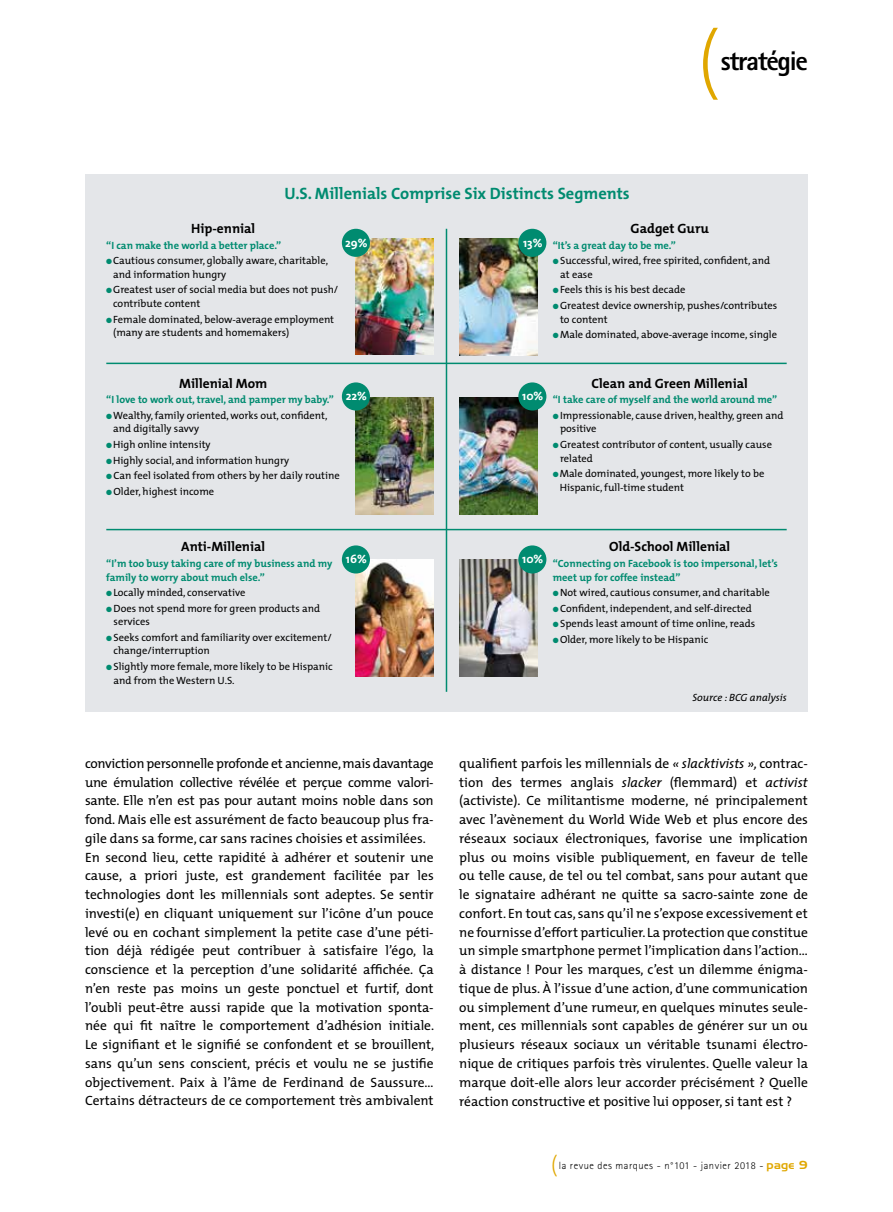
<style>
.page{position:relative;width:893px;height:1212px;background:#fff}
.page>*{position:absolute;margin:0;border:0;box-sizing:border-box;transform-origin:0 0}
.t1{font:300 75px "The Mix";color:#e0a700}
.t2{font:800 27px "Rotis Sans Serif";letter-spacing:-.05em;color:#000}
.t3{font:700 16.5px "The Mix";color:#008b70}
.t4{font:13.5px/18.8px "The Mix";color:#000}
.t5{font:700 13.5px "The Mix";color:#000}
.t6{font:700 12px "The Mix";color:#fff}
.t7{font:10.5px/13.5px "The Mix";color:#000}
.t8{font:700 10.5px/13.5px "The Mix";color:#008b70}
.t9{font:300 10.5px "Rotis Sans Serif";letter-spacing:.05em;color:#000}
.t10{font:italic 10.5px "The Mix";color:#000}
.s1{color:#008b70}
.s2{font-style:italic}
.s3{font-family:"The Mix";font-size:22.5px;color:#e0a700}
.s4{font-family:"Hancock Park Laser";font-weight:400;color:#e0a700}
</style>
<div class="page">
<div style="left:85px;top:175px;width:723px;height:537px;background:#e4e6e9"></div>
<img style="left:356px;top:238px;width:78px;height:117px">
<img style="left:459px;top:238px;width:78px;height:117px">
<img style="left:356px;top:397px;width:78px;height:117px">
<img style="left:459px;top:397px;width:78px;height:117px">
<img style="left:356px;top:559px;width:78px;height:118px">
<img style="left:459px;top:560px;width:78px;height:116px">
<div style="left:342px;top:229px;width:28px;height:28px;background:#008b70;border-radius:50%"></div>
<div style="left:518px;top:229px;width:28px;height:28px;background:#008b70;border-radius:50%"></div>
<div style="left:342px;top:382px;width:28px;height:28px;background:#008b70;border-radius:50%"></div>
<div style="left:342px;top:545px;width:28px;height:28px;background:#008b70;border-radius:50%"></div>
<div style="left:518px;top:382px;width:28px;height:28px;background:#008b70;border-radius:50%"></div>
<div style="left:518px;top:545px;width:28px;height:28px;background:#008b70;border-radius:50%"></div>
<hr style="left:446px;top:229px;width:1px;height:463px;background:#008b70">
<hr style="left:106px;top:529px;width:681px;height:1px;background:#008b70">
<hr style="left:106px;top:363px;width:681px;height:1px;background:#008b70">
<p class="t3" style="left:284px;top:180px;width:347px">U.S. Millenials Comprise Six Distincts Segments</p>
<h1 class="t1" style="left:697px;top:-2px;width:24px">(</h1>
<h2 class="t2" style="left:721px;top:44px;width:89px">stratégie</h2>
<p class="t5" style="left:191px;top:217px;width:66px">Hip-ennial</p>
<p class="t8" style="left:106px;top:238px;width:177px">“I can make the world a better place.”</p>
<p class="t7" style="left:113px;top:254px;width:216px;text-indent:-7px"><span class="s1">●</span> Cautious consumer, globally aware, charitable, and information hungry</p>
<p class="t7" style="left:113px;top:283px;width:227px;text-indent:-7px"><span class="s1">●</span> Greatest user of social media but does not push/ contribute content</p>
<p class="t7" style="left:113px;top:312px;width:222px;text-indent:-7px"><span class="s1">●</span> Female dominated, below-average employment (many are students and homemakers)</p>
<p class="t5" style="left:179px;top:372px;width:90px">Millenial Mom</p>
<p class="t8" style="left:106px;top:393px;width:229px">“I love to work out, travel, and pamper my baby.”</p>
<p class="t7" style="left:113px;top:408px;width:216px;text-indent:-7px"><span class="s1">●</span> Wealthy, family oriented, works out, confident, and digitally savvy</p>
<p class="t7" style="left:106px;top:437px;width:106px"><span class="s1">●</span> High online intensity</p>
<p class="t7" style="left:106px;top:453px;width:184px"><span class="s1">●</span> Highly social, and information hungry</p>
<p class="t7" style="left:106px;top:469px;width:235px"><span class="s1">●</span> Can feel isolated from others by her daily routine</p>
<p class="t7" style="left:106px;top:484px;width:109px"><span class="s1">●</span> Older, highest income</p>
<p class="t6" style="left:345px;top:232px;width:24px">29%</p>
<p class="t6" style="left:523px;top:232px;width:21px">13%</p>
<p class="t6" style="left:346px;top:386px;width:23px">22%</p>
<p class="t6" style="left:522px;top:386px;width:23px">10%</p>
<p class="t5" style="left:631px;top:217px;width:80px">Gadget Guru</p>
<p class="t8" style="left:553px;top:238px;width:124px">“It’s a great day to be me.”</p>
<p class="t7" style="left:560px;top:254px;width:212px;text-indent:-7px"><span class="s1">●</span> Successful, wired, free spirited, confident, and at ease</p>
<p class="t7" style="left:553px;top:283px;width:134px"><span class="s1">●</span> Feels this is his best decade</p>
<p class="t7" style="left:560px;top:298px;width:219px;text-indent:-7px"><span class="s1">●</span> Greatest device ownership, pushes/contributes to content</p>
<p class="t7" style="left:553px;top:328px;width:226px"><span class="s1">●</span> Male dominated, above-average income, single</p>
<p class="t5" style="left:592px;top:372px;width:158px">Clean and Green Millenial</p>
<p class="t8" style="left:553px;top:393px;width:226px">“I take care of myself and the world around me”</p>
<p class="t7" style="left:560px;top:408px;width:225px;text-indent:-7px"><span class="s1">●</span> Impressionable, cause driven, healthy, green and positive</p>
<p class="t7" style="left:560px;top:437px;width:213px;text-indent:-7px"><span class="s1">●</span> Greatest contributor of content, usually cause related</p>
<p class="t7" style="left:560px;top:466px;width:206px;text-indent:-7px"><span class="s1">●</span> Male dominated, youngest, more likely to be<br>Hispanic, full-time student</p>
<p class="t5" style="left:181px;top:535px;width:85px">Anti-Millenial</p>
<p class="t8" style="left:106px;top:556px;width:228px">“I’m too busy taking care of my business and my family to worry about much else.”</p>
<p class="t7" style="left:106px;top:585px;width:141px"><span class="s1">●</span> Locally minded, conservative</p>
<p class="t7" style="left:114px;top:601px;width:208px;text-indent:-7px"><span class="s1">●</span> Does not spend more for green products and services</p>
<p class="t7" style="left:114px;top:630px;width:220px;text-indent:-7px"><span class="s1">●</span> Seeks comfort and familiarity over excitement/ change/interruption</p>
<p class="t7" style="left:114px;top:659px;width:221px;text-indent:-7px"><span class="s1">●</span> Slightly more female, more likely to be Hispanic and from the Western U.S.</p>
<p class="t6" style="left:346px;top:549px;width:22px">16%</p>
<p class="t6" style="left:522px;top:549px;width:23px">10%</p>
<p class="t5" style="left:609px;top:535px;width:123px">Old-School Millenial</p>
<p class="t8" style="left:553px;top:556px;width:227px">“Connecting on Facebook is too impersonal, let’s meet up for coffee instead”</p>
<p class="t7" style="left:553px;top:585px;width:219px"><span class="s1">●</span> Not wired, cautious consumer, and charitable</p>
<p class="t7" style="left:553px;top:601px;width:201px"><span class="s1">●</span> Confident, independent, and self-directed</p>
<p class="t7" style="left:553px;top:617px;width:204px"><span class="s1">●</span> Spends least amount of time online, reads</p>
<p class="t7" style="left:553px;top:632px;width:157px"><span class="s1">●</span> Older, more likely to be Hispanic</p>
<p class="t10" style="left:692px;top:688px;width:96px">Source : BCG analysis</p>
<p class="t4" style="left:85px;top:753px;width:351px">conviction personnelle profonde et ancienne, mais davantage une émulation collective révélée et perçue comme valori&shy;sante. Elle n’en est pas pour autant moins noble dans son fond. Mais elle est assurément de facto beaucoup plus fra&shy;gile dans sa forme, car sans racines choisies et assimilées.<br>En second lieu, cette rapidité à adhérer et soutenir une cause, a priori juste, est grandement facilitée par les technologies dont les millennials sont adeptes. Se sentir investi(e) en cliquant uniquement sur l’icône d’un pouce levé ou en cochant simplement la petite case d’une péti&shy;tion déjà rédigée peut contribuer à satisfaire l’égo, la conscience et la perception d’une solidarité affichée. Ça n’en reste pas moins un geste ponctuel et furtif, dont l’oubli peut-être aussi rapide que la motivation sponta&shy;née qui fit naître le comportement d’adhésion initiale.<br>Le signifiant et le signifié se confondent et se brouillent, sans qu’un sens conscient, précis et voulu ne se justifie objectivement. Paix à l’âme de Ferdinand de Saussure… Certains détracteurs de ce comportement très ambivalent</p>
<p class="t4" style="left:459px;top:753px;width:350px;text-align:justify">qualifient parfois les millennials de <span class="s2">« slacktivists »,</span> contrac&shy;tion des termes anglais <span class="s2">slacker</span> (flemmard) et <span class="s2">activist </span>(activiste). Ce militantisme moderne, né principalement avec l’avènement du World Wide Web et plus encore des réseaux sociaux électroniques, favorise une implication plus ou moins visible publiquement, en faveur de telle ou telle cause, de tel ou tel combat, sans pour autant que le signataire adhérant ne quitte sa sacro-sainte zone de confort. En tout cas, sans qu’il ne s’expose excessivement et ne fournisse d’effort particulier. La protection que constitue un simple smartphone permet l’implication dans l’action… à distance ! Pour les marques, c’est un dilemme énigma&shy;tique de plus. À l’issue d’une action, d’une communication ou simplement d’une rumeur, en quelques minutes seule&shy;ment, ces millennials sont capables de générer sur un ou plusieurs réseaux sociaux un véritable tsunami électro&shy;nique de critiques parfois très virulentes. Quelle valeur la marque doit-elle alors leur accorder précisément ? Quelle réaction constructive et positive lui opposer, si tant est ?</p>
<p class="t9" style="left:551px;top:1159px;width:258px"><span class="s3">(</span>la revue des marques - n°101 - janvier 2018 - <span class="s4">page 9</span></p>
</div>
